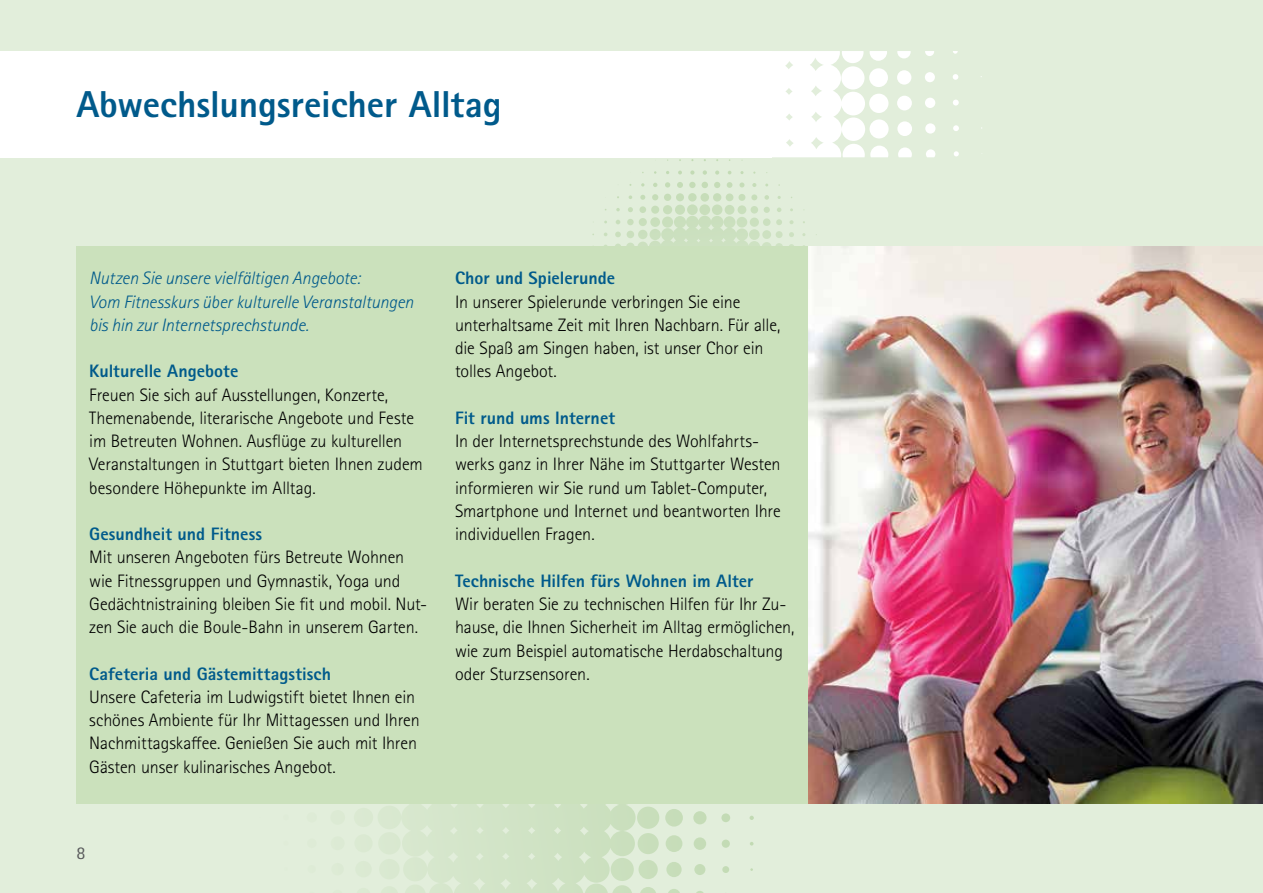
<style>
.page{position:relative;width:1263px;height:893px;background:#e2eedb}
.page>*{position:absolute;margin:0;border:0;box-sizing:border-box;transform-origin:0 0}
.t1{font:800 37.5px "Rotis Sans Serif Std";letter-spacing:-.005em;color:#005a8b}
.t2{font:300 18px/23.2px "Rotis Sans Serif Std";letter-spacing:-.005em;color:#000}
.t3{font:800 18px "Rotis Sans Serif Std";color:#005a8b}
.t4{font:italic 300 18px/23.2px "Rotis Sans Serif Std";letter-spacing:-.01em;color:#005a8b}
.t5{font:18px "Rotis Sans Serif Std";color:#58595b}
</style>
<div class="page">
<svg style="left:580px;top:159px;width:237px;height:88px"></svg>
<svg style="left:379px;top:804px;width:375px;height:89px"></svg>
<div style="left:0;top:51px;width:772px;height:106px;background:#fff"></div>
<img style="left:808px;top:247px;width:455px;height:557px">
<div style="left:77px;top:247px;width:731px;height:557px;background:#cbe1bc"></div>
<svg style="left:772px;top:51px;width:210px;height:106px"></svg>
<h1 class="t1" style="left:77px;top:80px;width:426px">Abwechslungsreicher Alltag</h1>
<p class="t4" style="left:89px;top:267px;width:326px">Nutzen Sie unsere vielfältigen Angebote:<br>Vom Fitnesskurs über kulturelle Veranstaltungen bis hin zur Internetsprechstunde.</p>
<p class="t3" style="left:89px;top:360px;width:151px">Kulturelle Angebote</p>
<p class="t2" style="left:89px;top:383px;width:335px">Freuen Sie sich auf Ausstellungen, Konzerte, Themenabende, literarische Angebote und Feste im Betreuten Wohnen. Ausflüge zu kulturellen Veranstaltungen in Stuttgart bieten Ihnen zudem besondere Höhepunkte im Alltag.</p>
<p class="t3" style="left:89px;top:523px;width:174px">Gesundheit und Fitness</p>
<p class="t2" style="left:89px;top:546px;width:339px">Mit unseren Angeboten fürs Betreute Wohnen wie Fitnessgruppen und Gymnastik, Yoga und Gedächtnistraining bleiben Sie fit und mobil. Nut&shy;zen Sie auch die Boule-Bahn in unserem Garten.</p>
<p class="t3" style="left:89px;top:662px;width:243px">Cafeteria und Gästemittagstisch</p>
<p class="t2" style="left:89px;top:685px;width:332px">Unsere Cafeteria im Ludwigstift bietet Ihnen ein schönes Ambiente für Ihr Mittagessen und Ihren Nachmittagskaffee. Genießen Sie auch mit Ihren Gästen unser kulinarisches Angebot.</p>
<p class="t5" style="left:77px;top:842px;width:10px">8</p>
<p class="t3" style="left:455px;top:267px;width:162px">Chor und Spielerunde</p>
<p class="t2" style="left:455px;top:290px;width:327px">In unserer Spielerunde verbringen Sie eine unterhaltsame Zeit mit Ihren Nachbarn. Für alle, die Spaß am Singen haben, ist unser Chor ein tolles Angebot.</p>
<p class="t3" style="left:455px;top:406px;width:162px">Fit rund ums Internet</p>
<p class="t2" style="left:455px;top:430px;width:327px">In der Internetsprechstunde des Wohlfahrts&shy;werks ganz in Ihrer Nähe im Stuttgarter Westen informieren wir Sie rund um Tablet-Computer, Smartphone und Internet und beantworten Ihre individuellen Fragen.</p>
<p class="t3" style="left:455px;top:569px;width:300px">Technische Hilfen fürs Wohnen im Alter</p>
<p class="t2" style="left:455px;top:593px;width:341px">Wir beraten Sie zu technischen Hilfen für Ihr Zu&shy;hause, die Ihnen Sicherheit im Alltag ermöglichen, wie zum Beispiel automatische Herdabschaltung oder Sturzsensoren.</p>
</div>
